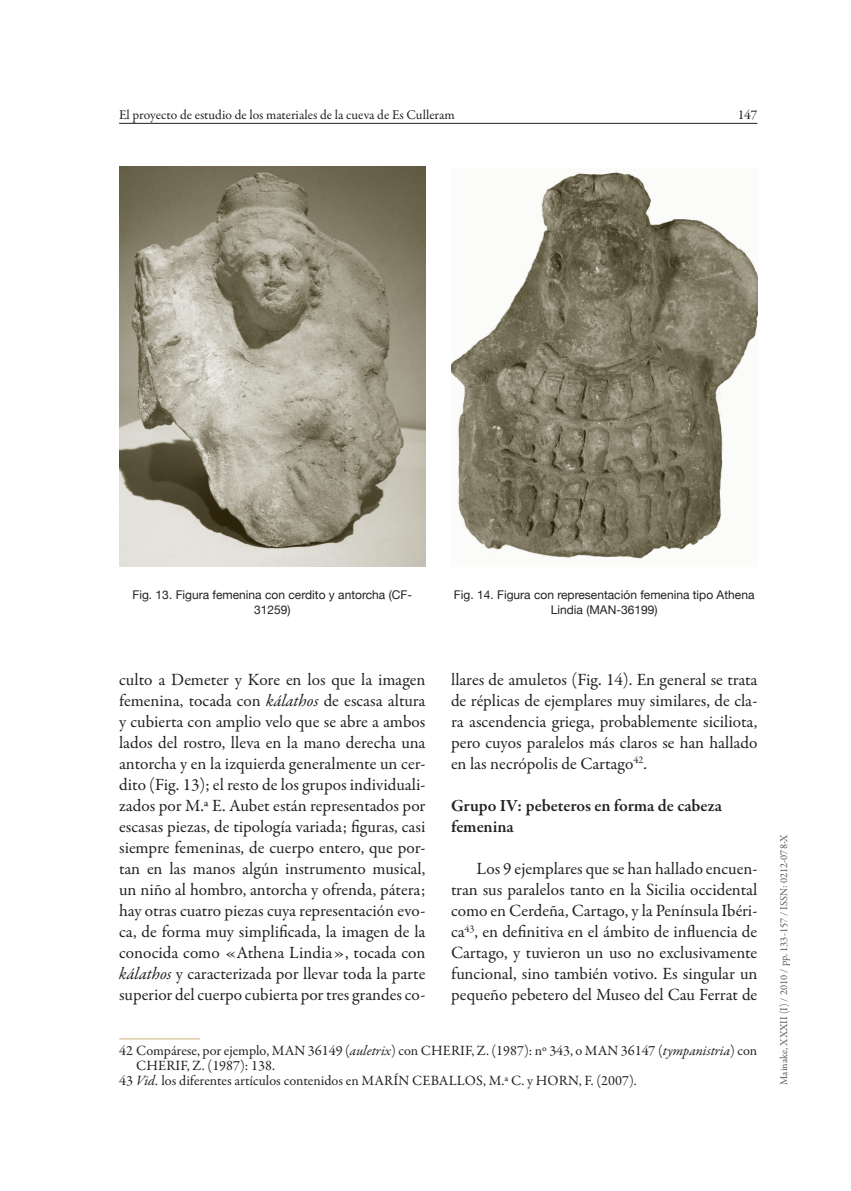
<style>
.page{position:relative;width:851px;height:1191px;background:#fff}
.page>*{position:absolute;margin:0;border:0;box-sizing:border-box;transform-origin:0 0}
.t1{font:17.25px/21px "Garamond Premr Pro";color:#231f20;text-align:justify}
.t2{font:600 17.25px/21px "Garamond Premr Pro";letter-spacing:-.005em;color:#231f20}
.t3{font:14.25px "Garamond Premr Pro";color:#231f20}
.t4{font:13.5px "Garamond Premr Pro";color:#231f20}
.t5{font:12px/15px "Helvetica Neue";color:#231f20;text-align:center}
.t6{font:10.5px "Garamond Premr Pro";color:#57585a}
.s1{font-style:italic}
</style>
<div class="page">
<hr style="left:119px;top:123px;width:638px;height:1px;background:#231f20">
<img style="left:119px;top:167px;width:306px;height:399px">
<img style="left:451px;top:172px;width:306px;height:387px">
<hr style="left:119px;top:1038px;width:81px;height:1px;background:#ccb576">
<p class="t4" style="left:119px;top:107px;width:337px">El proyecto de estudio de los materiales de la cueva de Es Culleram</p>
<p class="t4" style="left:737px;top:107px;width:21px">147</p>
<p class="t5" style="left:132px;top:587px;width:281px">Fig. 13. Figura femenina con cerdito y antorcha (CF-<br>31259)</p>
<p class="t5" style="left:454px;top:587px;width:302px">Fig. 14. Figura con representación femenina tipo Athena<br>Lindia (MAN-36199)</p>
<p class="t1" style="left:451px;top:669px;width:308px">llares de amuletos (Fig. 14). En general se trata de réplicas de ejemplares muy similares, de cla&shy;ra ascendencia griega, probablemente siciliota, pero cuyos paralelos más claros se han hallado en las necrópolis de Cartago<sup>42</sup>.</p>
<p class="t2" style="left:451px;top:795px;width:272px">Grupo IV: pebeteros en forma de cabeza femenina</p>
<p class="t1" style="left:451px;top:858px;width:308px;text-indent:26px">Los 9 ejemplares que se han hallado encuen&shy;tran sus paralelos tanto en la Sicilia occidental como en Cerdeña, Cartago, y la Península Ibéri&shy;ca<sup>43</sup>, en definitiva en el ámbito de influencia de Cartago, y tuvieron un uso no exclusivamente funcional, sino también votivo. Es singular un pequeño pebetero del Museo del Cau Ferrat de</p>
<p class="t3" style="left:119px;top:1041px;width:639px">42 Compárese, por ejemplo, MAN 36149 (<span class="s1">auletrix</span>) con CHERIF, Z. (1987): nº 343, o MAN 36147 (<span class="s1">tympanistria</span>) con</p>
<p class="t3" style="left:136px;top:1056px;width:140px">CHERIF, Z. (1987): 138.</p>
<p class="t3" style="left:119px;top:1071px;width:519px">43 <span class="s1">Vid.</span> los diferentes artículos contenidos en MARÍN CEBALLOS, M.ª C. y HORN, F. (2007).</p>
<p class="t1" style="left:119px;top:669px;width:308px">culto a Demeter y Kore en los que la imagen femenina, tocada con <span class="s1">kálathos</span> de escasa altura y cubierta con amplio velo que se abre a ambos lados del rostro, lleva en la mano derecha una antorcha y en la izquierda generalmente un cer&shy;dito (Fig. 13); el resto de los grupos individuali&shy;zados por M.ª E. Aubet están representados por escasas piezas, de tipología variada; figuras, casi siempre femeninas, de cuerpo entero, que por&shy;tan en las manos algún instrumento musical, un niño al hombro, antorcha y ofrenda, pátera; hay otras cuatro piezas cuya representación evo&shy;ca, de forma muy simplificada, la imagen de la conocida como «Athena Lindia», tocada con <span class="s1">kálathos</span> y caracterizada por llevar toda la parte superior del cuerpo cubierta por tres grandes co-</p>
<p class="t6" style="left:777px;top:1084px;width:252px;rotate:-90deg">Mainake, XXXII (I) / 2010 / pp. 133-157 / ISSN: 0212-078-X</p>
</div>
